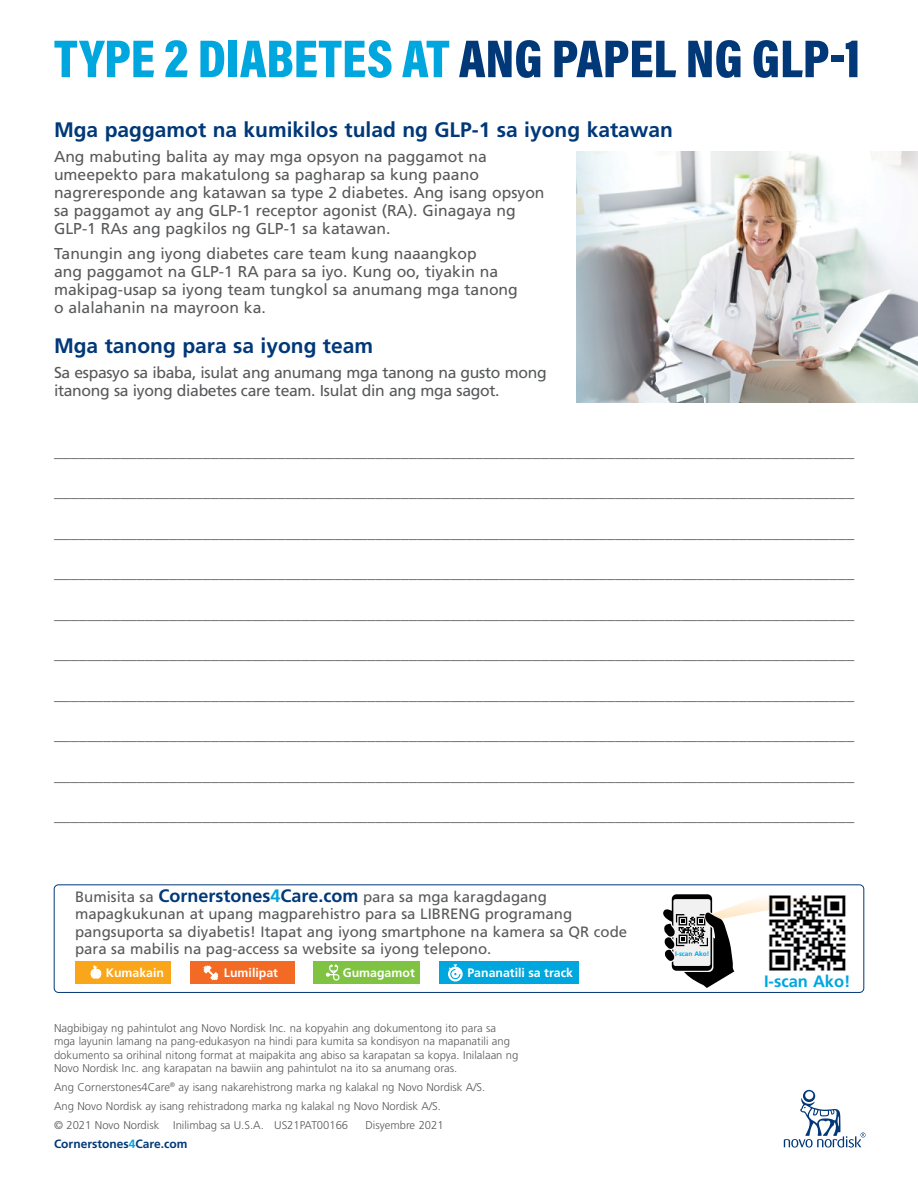
<style>
.page{position:relative;width:918px;height:1188px;background:#fff}
.page>*{position:absolute;margin:0;border:0;box-sizing:border-box;transform-origin:0 0}
.t1{font:54px "Acumin Variable Concept";letter-spacing:-.005em;color:#00a6de}
.t2{font:700 21px "Frutiger LT Std";color:#003878}
.t3{font:16.5px "Frutiger LT Std";color:#58595b}
.t4{font:700 16.5px "Frutiger LT Std";color:#00a6de}
.t5{font:15.75px/18px "Frutiger LT Std";color:#58595b}
.t6{font:15.75px/18px "Frutiger LT Std";letter-spacing:-.02em;color:#58595b}
.t7{font:15px/17.2px "Frutiger LT Std";color:#58595b}
.t8{font:700 12.3px "Frutiger LT Std";color:#fff}
.t9{font:700 12px "Frutiger LT Std";color:#003878}
.t10{font:300 11.25px/13.5px "Frutiger LT Std";color:#58595b}
.t11{font:700 6.6px "Frutiger LT Std";color:#01a6de}
.s1{color:#003878}
.s2{font-weight:700;font-size:18px;color:#003878}
.s3{font-weight:700;font-size:18px;color:#00a6de}
.s4{color:#00a6de}
</style>
<div class="page">
<svg style="left:784px;top:1090px;width:82px;height:58px"></svg>
<img style="left:577px;top:151px;width:341px;height:252px">
<div style="left:54px;top:885px;width:810px;height:108px;border:1px solid #003878;border-radius:4px"></div>
<div style="left:75px;top:961px;width:96px;height:23px;background:#faa61a"></div>
<svg style="left:90px;top:965px;width:12px;height:14px"></svg>
<div style="left:190px;top:961px;width:105px;height:23px;background:#f26a24"></div>
<svg style="left:203px;top:965px;width:15px;height:15px"></svg>
<div style="left:313px;top:961px;width:107px;height:23px;background:#80c342"></div>
<svg style="left:326px;top:965px;width:14px;height:15px"></svg>
<div style="left:439px;top:961px;width:140px;height:23px;background:#00a6de"></div>
<svg style="left:448px;top:964px;width:15px;height:18px"></svg>
<svg style="left:663px;top:894px;width:183px;height:94px"></svg>
<h1 class="t1" style="left:54px;top:21px;width:808px">TYPE 2 DIABETES AT <span class="s1">ANG PAPEL NG GLP-1</span></h1>
<p class="t2" style="left:54px;top:118px;width:621px">Mga paggamot na kumikilos tulad ng GLP-1 sa iyong katawan</p>
<p class="t5" style="left:54px;top:148px;width:492px">Ang mabuting balita ay may mga opsyon na paggamot na umeepekto para makatulong sa pagharap sa kung paano nagreresponde ang katawan sa type 2 diabetes. Ang isang opsyon sa paggamot ay ang GLP-1 receptor agonist (RA). Ginagaya ng GLP-1 RAs ang pagkilos ng GLP-1 sa katawan.</p>
<p class="t5" style="left:54px;top:244px;width:465px">Tanungin ang iyong diabetes care team kung naaangkop<br>ang paggamot na GLP-1 RA para sa iyo. Kung oo, tiyakin na makipag-usap sa iyong team tungkol sa anumang mga tanong o alalahanin na mayroon ka.</p>
<p class="t2" style="left:54px;top:334px;width:321px">Mga tanong para sa iyong team</p>
<p class="t6" style="left:54px;top:364px;width:494px">Sa espasyo sa ibaba, isulat ang anumang mga tanong na gusto mong itanong sa iyong diabetes care team. Isulat din ang mga sagot.</p>
<p class="t3" style="left:54px;top:441px;width:802px">_________________________________________________________________________________________________</p>
<p class="t3" style="left:54px;top:482px;width:802px">_________________________________________________________________________________________________</p>
<p class="t3" style="left:54px;top:522px;width:802px">_________________________________________________________________________________________________</p>
<p class="t3" style="left:54px;top:563px;width:802px">_________________________________________________________________________________________________</p>
<p class="t3" style="left:54px;top:603px;width:802px">_________________________________________________________________________________________________</p>
<p class="t3" style="left:54px;top:644px;width:802px">_________________________________________________________________________________________________</p>
<p class="t3" style="left:54px;top:684px;width:802px">_________________________________________________________________________________________________</p>
<p class="t3" style="left:54px;top:725px;width:802px">_________________________________________________________________________________________________</p>
<p class="t3" style="left:54px;top:765px;width:802px">_________________________________________________________________________________________________</p>
<p class="t3" style="left:54px;top:806px;width:802px">_________________________________________________________________________________________________</p>
<p class="t7" style="left:75px;top:888px;width:554px">Bumisita sa <span class="s2">Cornerstones</span><span class="s3">4</span><span class="s2">Care.com</span> para sa mga karagdagang mapagkukunan at upang magparehistro para sa LIBRENG programang pangsuporta sa diyabetis! Itapat ang iyong smartphone na kamera sa QR code para sa mabilis na pag-access sa website sa iyong telepono.</p>
<p class="t8" style="left:106px;top:966px;width:60px">Kumakain</p>
<p class="t8" style="left:224px;top:966px;width:56px">Lumilipat</p>
<p class="t8" style="left:343px;top:966px;width:74px">Gumagamot</p>
<p class="t8" style="left:467px;top:966px;width:107px">Pananatili sa track</p>
<p class="t10" style="left:54px;top:1021px;width:466px">Nagbibigay ng pahintulot ang Novo Nordisk Inc. na kopyahin ang dokumentong ito para sa mga layunin lamang na pang-edukasyon na hindi para kumita sa kondisyon na mapanatili ang dokumento sa orihinal nitong format at maipakita ang abiso sa karapatan sa kopya. Inilalaan ng Novo Nordisk Inc. ang karapatan na bawiin ang pahintulot na ito sa anumang oras.</p>
<p class="t10" style="left:54px;top:1078px;width:433px;line-height:18.9px">Ang Cornerstones4Care<sup>®</sup> ay isang nakarehistrong marka ng kalakal ng Novo Nordisk A/S.<br>Ang Novo Nordisk ay isang rehistradong marka ng kalakal ng Novo Nordisk A/S.<br>© 2021 Novo Nordisk Inilimbag sa U.S.A. US21PAT00166</p>
<p class="t10" style="left:365px;top:1118px;width:80px">Disyembre 2021</p>
<p class="t9" style="left:54px;top:1136px;width:135px">Cornerstones<span class="s4">4</span>Care.com</p>
<p class="t11" style="left:675px;top:950px;width:36px">I-scan Ako!</p>
<p class="t4" style="left:764px;top:971px;width:88px">I-scan Ako!</p>
</div>
